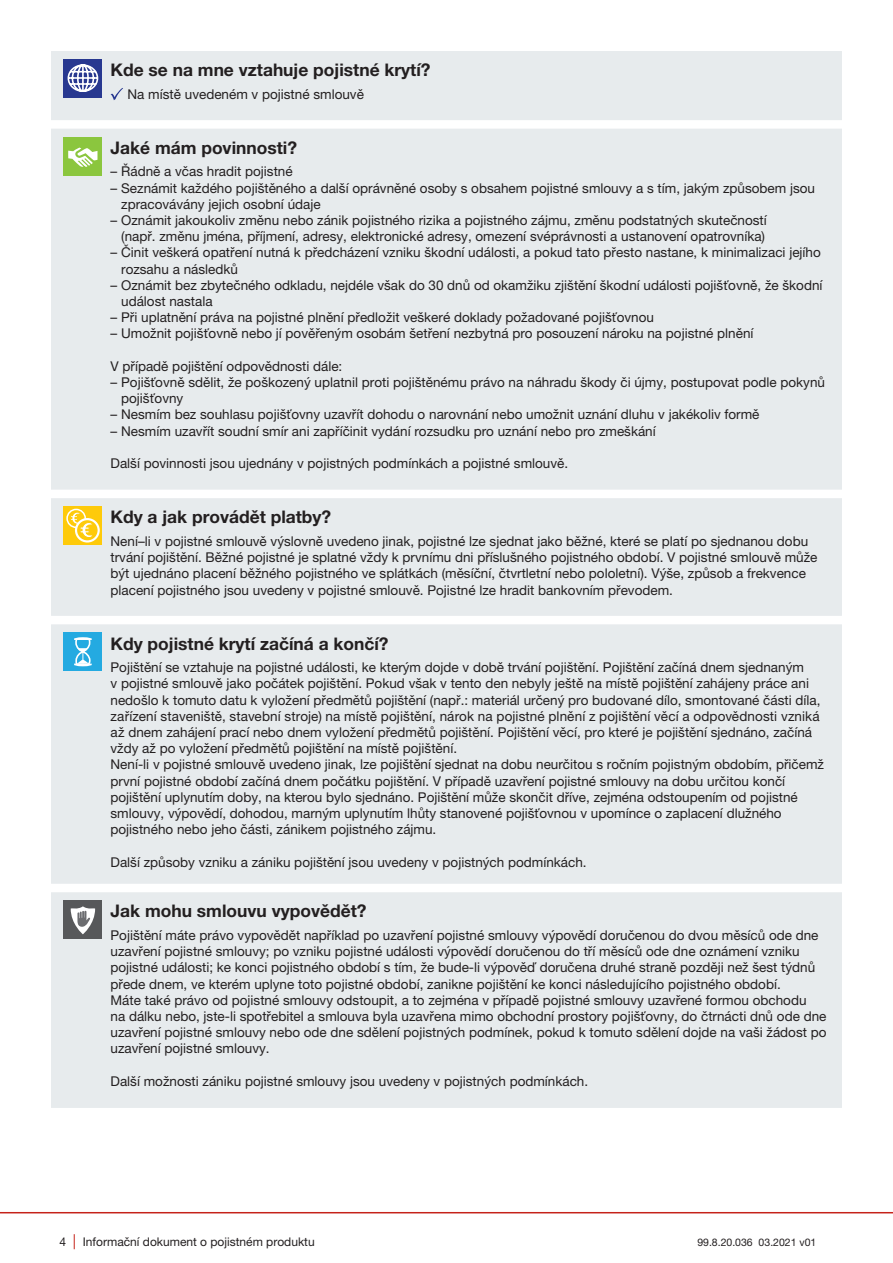
<style>
.page{position:relative;width:893px;height:1263px;background:#fff}
.page>*{position:absolute;margin:0;border:0;box-sizing:border-box;transform-origin:0 0}
.t1{font:700 17.4px "Helvetica Neue LT Pro";color:#231f20}
.t2{font:13.5px/16.2px "Helvetica Neue LT Pro";color:#231f20}
.t3{font:12px "Helvetica Neue LT Pro";color:#231f20}
.t4{font:10.5px "Helvetica Neue LT Pro";color:#231f20}
.s1{font-size:15px;color:#c5221a}
</style>
<div class="page">
<hr style="left:0;top:1212px;width:893px;height:1px;background:#c5221a">
<div style="left:51px;top:51px;width:791px;height:1057px;background:#e7ebed"></div>
<div style="left:64px;top:59px;width:38px;height:39px;background:#283890"></div>
<svg style="left:67px;top:64px;width:32px;height:28px"></svg>
<svg style="left:111px;top:88px;width:12px;height:12px"></svg>
<div style="left:64px;top:137px;width:38px;height:38px;background:#8bc63e"></div>
<svg style="left:68px;top:147px;width:30px;height:20px"></svg>
<div style="left:64px;top:506px;width:38px;height:39px;background:#feca0a"></div>
<div style="left:66px;top:509px;width:20px;height:19px;border:2px solid #fff;border-radius:50%"></div>
<svg style="left:76px;top:519px;width:23px;height:22px"></svg>
<div style="left:75px;top:518px;width:25px;height:24px;border:2px solid #fff;border-radius:50%"></div>
<svg style="left:70px;top:512px;width:23px;height:26px"></svg>
<div style="left:64px;top:633px;width:38px;height:38px;background:#24aae1"></div>
<svg style="left:74px;top:637px;width:18px;height:29px"></svg>
<div style="left:64px;top:900px;width:38px;height:39px;background:#57585a"></div>
<svg style="left:71px;top:906px;width:24px;height:28px"></svg>
<p class="t1" style="left:111px;top:59px;width:322px">Kde se na mne vztahuje pojistné krytí?</p>
<p class="t2" style="left:128px;top:86px;width:238px">Na místě uvedeném v pojistné smlouvě</p>
<p class="t1" style="left:111px;top:137px;width:188px">Jaké mám povinnosti?</p>
<p class="t2" style="left:111px;top:163px;width:184px">– Řádně a včas hradit pojistné</p>
<p class="t2" style="left:121px;top:179px;width:695px;text-indent:-11px">– Seznámit každého pojištěného a další oprávněné osoby s obsahem pojistné smlouvy a s tím, jakým způsobem jsou zpracovávány jejich osobní údaje</p>
<p class="t2" style="left:111px;top:212px;width:658px;text-align:right">– Oznámit jakoukoliv změnu nebo zánik pojistného rizika a pojistného zájmu, změnu podstatných skutečností (např. změnu jména, příjmení, adresy, elektronické adresy, omezení svéprávnosti a ustanovení opatrovníka)</p>
<p class="t2" style="left:121px;top:244px;width:701px;text-indent:-11px">– Činit veškerá opatření nutná k předcházení vzniku škodní události, a pokud tato přesto nastane, k minimalizaci jejího rozsahu a následků</p>
<p class="t2" style="left:121px;top:277px;width:703px;text-indent:-11px">– Oznámit bez zbytečného odkladu, nejdéle však do 30 dnů od okamžiku zjištění škodní události pojišťovně, že škodní událost nastala</p>
<p class="t2" style="left:111px;top:309px;width:545px">– Při uplatnění práva na pojistné plnění předložit veškeré doklady požadované pojišťovnou</p>
<p class="t2" style="left:111px;top:325px;width:644px">– Umožnit pojišťovně nebo jí pověřeným osobám šetření nezbytná pro posouzení nároku na pojistné plnění</p>
<p class="t2" style="left:111px;top:358px;width:233px">V případě pojištění odpovědnosti dále:</p>
<p class="t2" style="left:121px;top:374px;width:705px;text-indent:-11px">– Pojišťovně sdělit, že poškozený uplatnil proti pojištěnému právo na náhradu škody či újmy, postupovat podle pokynů pojišťovny</p>
<p class="t2" style="left:111px;top:406px;width:650px">– Nesmím bez souhlasu pojišťovny uzavřít dohodu o narovnání nebo umožnit uznání dluhu v jakékoliv formě</p>
<p class="t2" style="left:111px;top:422px;width:547px">– Nesmím uzavřít soudní smír ani zapříčinit vydání rozsudku pro uznání nebo pro zmeškání</p>
<p class="t2" style="left:111px;top:455px;width:459px">Další povinnosti jsou ujednány v pojistných podmínkách a pojistné smlouvě.</p>
<p class="t1" style="left:111px;top:506px;width:222px">Kdy a jak provádět platby?</p>
<p class="t2" style="left:111px;top:533px;width:708px">Není–li v pojistné smlouvě výslovně uvedeno jinak, pojistné lze sjednat jako běžné, které se platí po sjednanou dobu trvání pojištění. Běžné pojistné je splatné vždy k prvnímu dni příslušného pojistného období. V pojistné smlouvě může být ujednáno placení běžného pojistného ve splátkách (měsíční, čtvrtletní nebo pololetní). Výše, způsob a frekvence placení pojistného jsou uvedeny v pojistné smlouvě. Pojistné lze hradit bankovním převodem.</p>
<p class="t1" style="left:111px;top:632px;width:280px">Kdy pojistné krytí začíná a končí?</p>
<p class="t2" style="left:111px;top:659px;width:715px">Pojištění se vztahuje na pojistné události, ke kterým dojde v době trvání pojištění. Pojištění začíná dnem sjednaným<br>v pojistné smlouvě jako počátek pojištění. Pokud však v tento den nebyly ještě na místě pojištění zahájeny práce ani nedošlo k tomuto datu k vyložení předmětů pojištění (např.: materiál určený pro budované dílo, smontované části díla, zařízení staveniště, stavební stroje) na místě pojištění, nárok na pojistné plnění z pojištění věcí a odpovědnosti vzniká až dnem zahájení prací nebo dnem vyložení předmětů pojištění. Pojištění věcí, pro které je pojištění sjednáno, začíná vždy až po vyložení předmětů pojištění na místě pojištění.<br>Není-li v pojistné smlouvě uvedeno jinak, lze pojištění sjednat na dobu neurčitou s ročním pojistným obdobím, přičemž první pojistné období začíná dnem počátku pojištění. V případě uzavření pojistné smlouvy na dobu určitou končí pojištění uplynutím doby, na kterou bylo sjednáno. Pojištění může skončit dříve, zejména odstoupením od pojistné smlouvy, výpovědí, dohodou, marným uplynutím lhůty stanovené pojišťovnou v upomínce o zaplacení dlužného pojistného nebo jeho části, zánikem pojistného zájmu.</p>
<p class="t2" style="left:111px;top:853px;width:478px">Další způsoby vzniku a zániku pojištění jsou uvedeny v pojistných podmínkách.</p>
<p class="t1" style="left:111px;top:900px;width:257px">Jak mohu smlouvu vypovědět?</p>
<p class="t2" style="left:111px;top:927px;width:717px">Pojištění máte právo vypovědět například po uzavření pojistné smlouvy výpovědí doručenou do dvou měsíců ode dne uzavření pojistné smlouvy; po vzniku pojistné události výpovědí doručenou do tří měsíců ode dne oznámení vzniku pojistné události; ke konci pojistného období s tím, že bude-li výpověď doručena druhé straně později než šest týdnů přede dnem, ve kterém uplyne toto pojistné období, zanikne pojištění ke konci následujícího pojistného období.<br>Máte také právo od pojistné smlouvy odstoupit, a to zejména v případě pojistné smlouvy uzavřené formou obchodu<br>na dálku nebo, jste-li spotřebitel a smlouva byla uzavřena mimo obchodní prostory pojišťovny, do čtrnácti dnů ode dne uzavření pojistné smlouvy nebo ode dne sdělení pojistných podmínek, pokud k tomuto sdělení dojde na vaši žádost po uzavření pojistné smlouvy.</p>
<p class="t2" style="left:111px;top:1073px;width:479px">Další možnosti zániku pojistné smlouvy jsou uvedeny v pojistných podmínkách.</p>
<p class="t3" style="left:60px;top:1234px;width:257px">4 <span class="s1">|</span> Informační dokument o pojistném produktu</p>
<p class="t4" style="left:697px;top:1236px;width:121px">99.8.20.036 03.2021 v01</p>
</div>
